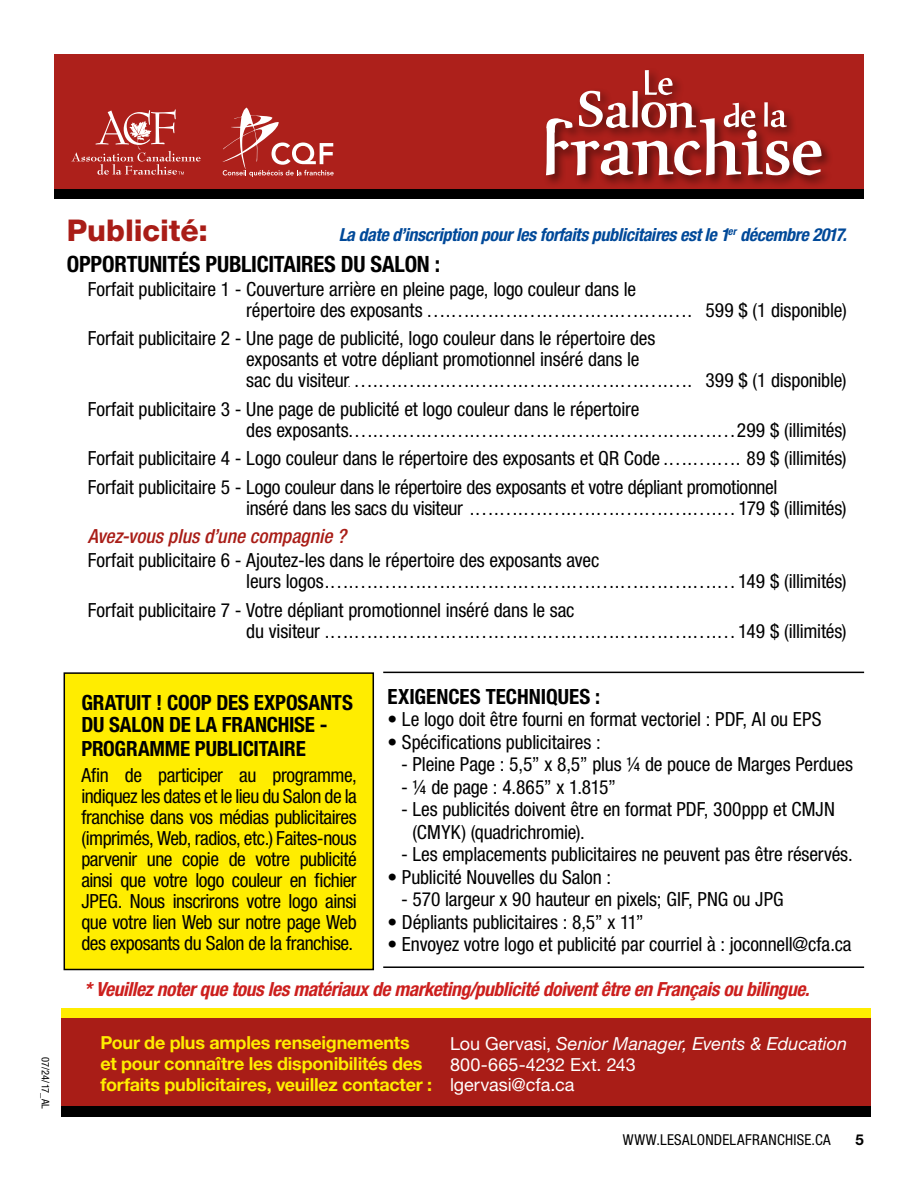
<style>
.page{position:relative;width:918px;height:1188px;background:#fff}
.page>*{position:absolute;margin:0;border:0;box-sizing:border-box;transform-origin:0 0}
.t1{font:800 30px "Helvetica Neue LT Std";letter-spacing:-.005em;color:#a91d17}
.t2{font:700 condensed 22.5px "Helvetica Neue LT Std";letter-spacing:-.01em;color:#000}
.t3{font:700 condensed 21px/23.2px "Helvetica Neue LT Std";letter-spacing:-.005em;color:#000}
.t4{font:condensed 19.5px/21px "Helvetica Neue LT Std";letter-spacing:-.01em;color:#000}
.t5{font:italic 700 condensed 19.5px "Helvetica Neue LT Std";letter-spacing:-.02em;color:#cc1f1d}
.t6{font:italic 500 condensed 19.5px "Helvetica Neue LT Std";color:#a91d17}
.t7{font:700 18px/21px "Helvetica Neue LT Std";letter-spacing:-.015em;color:#ffed00}
.t8{font:18px/20.2px "Helvetica Neue LT Std";color:#fff}
.t9{font:italic 700 condensed 18px "Helvetica Neue LT Std";letter-spacing:-.02em;color:#004999}
.t10{font:condensed 15px "Helvetica Neue LT Std";letter-spacing:.02em;color:#000}
.t11{font:700 15px "Helvetica Neue LT Std";color:#000}
.t12{font:condensed 10.5px "Helvetica Neue LT Std";color:#000}
.s1{font-size:9.75px}
.s2{font-style:italic}
</style>
<div class="page">
<div style="left:54px;top:177px;width:810px;height:22px;background:#000"></div>
<div style="left:54px;top:54px;width:810px;height:135px;background:#ad201b"></div>
<div style="left:543px;top:67px;width:291px;height:121px;background:#000;opacity:.5"></div>
<svg style="left:546px;top:70px;width:276px;height:105px"></svg>
<svg style="left:223px;top:108px;width:111px;height:69px"></svg>
<svg style="left:71px;top:109px;width:130px;height:66px"></svg>
<div style="left:61px;top:1008px;width:810px;height:22px;background:#ffed00"></div>
<div style="left:61px;top:1095px;width:810px;height:21px;background:#000"></div>
<div style="left:61px;top:1018px;width:810px;height:88px;background:#a91d17"></div>
<div style="left:64px;top:673px;width:309px;height:297px;background:#ffed00"></div>
<div style="left:64px;top:672px;width:310px;height:298px;border:2px solid #000"></div>
<hr style="left:383px;top:672px;width:481px;height:1px;background:#000">
<hr style="left:383px;top:966px;width:481px;height:2px;background:#000">
<h1 class="t1" style="left:67px;top:212px;width:143px">Publicité:</h1>
<p class="t2" style="left:67px;top:251px;width:375px">OPPORTUNITÉS PUBLICITAIRES DU SALON :</p>
<p class="t4" style="left:246px;top:278px;width:602px;text-indent:-159px">Forfait publicitaire 1 - Couverture arrière en pleine page, logo couleur dans le<br>répertoire des exposants .….….….….….….….….….….… 599 $ (1 disponible)</p>
<p class="t4" style="left:246px;top:328px;width:602px;text-indent:-159px">Forfait publicitaire 2 - Une page de publicité, logo couleur dans le répertoire des<br>exposants et votre dépliant promotionnel inséré dans le<br>sac du visiteur<span class="s1">.</span> .….….….….….….….….….….….….….… 399 $ (1 disponible)</p>
<p class="t4" style="left:246px;top:398px;width:602px;text-indent:-159px">Forfait publicitaire 3 - Une page de publicité et logo couleur dans le répertoire<br>des exposants..….….….….….….….….….….….….….….….299 $ (illimités)</p>
<p class="t4" style="left:88px;top:444px;width:760px;line-height:28.5px">Forfait publicitaire 4 - Logo couleur dans le répertoire des exposants et QR Code ….….….… 89 $ (illimités)<br>Forfait publicitaire 5 - Logo couleur dans le répertoire des exposants et votre dépliant promotionnel</p>
<p class="t4" style="left:246px;top:497px;width:602px">inséré dans les sacs du visiteur … .… .… .… .… .… .… .… .… .… .… .179 $ (illimités)</p>
<p class="t6" style="left:88px;top:525px;width:260px">Avez-vous plus d’une compagnie ?</p>
<p class="t4" style="left:246px;top:550px;width:602px;text-indent:-159px">Forfait publicitaire 6 - Ajoutez-les dans le répertoire des exposants avec<br>leurs logos….….….….….….….….….….….….….….….….….149 $ (illimités)</p>
<p class="t4" style="left:246px;top:599px;width:602px;text-indent:-159px">Forfait publicitaire 7 - Votre dépliant promotionnel inséré dans le sac<br>du visiteur ….….….….….….….….….….….….….….….….….149 $ (illimités)</p>
<p class="t9" style="left:339px;top:223px;width:509px">La date d’inscription pour les forfaits publicitaires est le 1<sup>er</sup> décembre 2017.</p>
<p class="t12" style="left:52px;top:1057px;width:54px;rotate:90deg">07/24/17_AL</p>
<p class="t3" style="left:81px;top:691px;width:273px">GRATUIT ! COOP DES EXPOSANTS<br>DU SALON DE LA FRANCHISE -<br>PROGRAMME PUBLICITAIRE</p>
<p class="t4" style="left:81px;top:764px;width:277px;text-align:justify">Afin de participer au programme, indiquez les dates et le lieu du Salon de la franchise dans vos médias publicitaires (imprimés, Web, radios, etc.) Faites-nous parvenir une copie de votre publicité ainsi que votre logo couleur en fichier JPEG. Nous inscrirons votre logo ainsi que votre lien Web sur notre page Web des exposants du Salon de la franchise.</p>
<p class="t3" style="left:388px;top:685px;width:214px">EXIGENCES TECHNIQUES :</p>
<p class="t4" style="left:388px;top:709px;width:436px">• Le logo doit être fourni en format vectoriel : PDF, AI ou EPS</p>
<p class="t4" style="left:388px;top:731px;width:215px">• Spécifications publicitaires :</p>
<p class="t4" style="left:401px;top:754px;width:453px">- Pleine Page : 5,5” x 8,5” plus ¼ de pouce de Marges Perdues</p>
<p class="t4" style="left:401px;top:776px;width:216px">- ¼ de page : 4.865” x 1.815”</p>
<p class="t4" style="left:413px;top:798px;width:424px;line-height:22.5px;text-indent:-12px">- Les publicités doivent être en format PDF, 300ppp et CMJN (CMYK) (quadrichromie).</p>
<p class="t4" style="left:401px;top:844px;width:453px">- Les emplacements publicitaires ne peuvent pas être réservés.</p>
<p class="t4" style="left:388px;top:866px;width:225px">• Publicité Nouvelles du Salon :</p>
<p class="t4" style="left:401px;top:889px;width:384px">- 570 largeur x 90 hauteur en pixels; GIF, PNG ou JPG</p>
<p class="t4" style="left:388px;top:911px;width:258px">• Dépliants publicitaires : 8,5” x 11”</p>
<p class="t4" style="left:388px;top:934px;width:466px">• Envoyez votre logo et publicité par courriel à : joconnell@cfa.ca</p>
<p class="t5" style="left:84px;top:977px;width:727px">* Veuillez noter que tous les matériaux de marketing/publicité doivent être en Français ou bilingue.</p>
<p class="t7" style="left:100px;top:1032px;width:333px">Pour de plus amples renseignements<br>et pour connaître les disponibilités des forfaits publicitaires, veuillez contacter :</p>
<p class="t8" style="left:450px;top:1033px;width:399px">Lou Gervasi, <span class="s2">Senior Manager, Events &amp; Education<br></span>800-665-4232 Ext. 243<br>lgervasi@cfa.ca</p>
<p class="t10" style="left:623px;top:1131px;width:209px">WWW.LESALONDELAFRANCHISE.CA</p>
<p class="t11" style="left:856px;top:1130px;width:10px">5</p>
</div>
